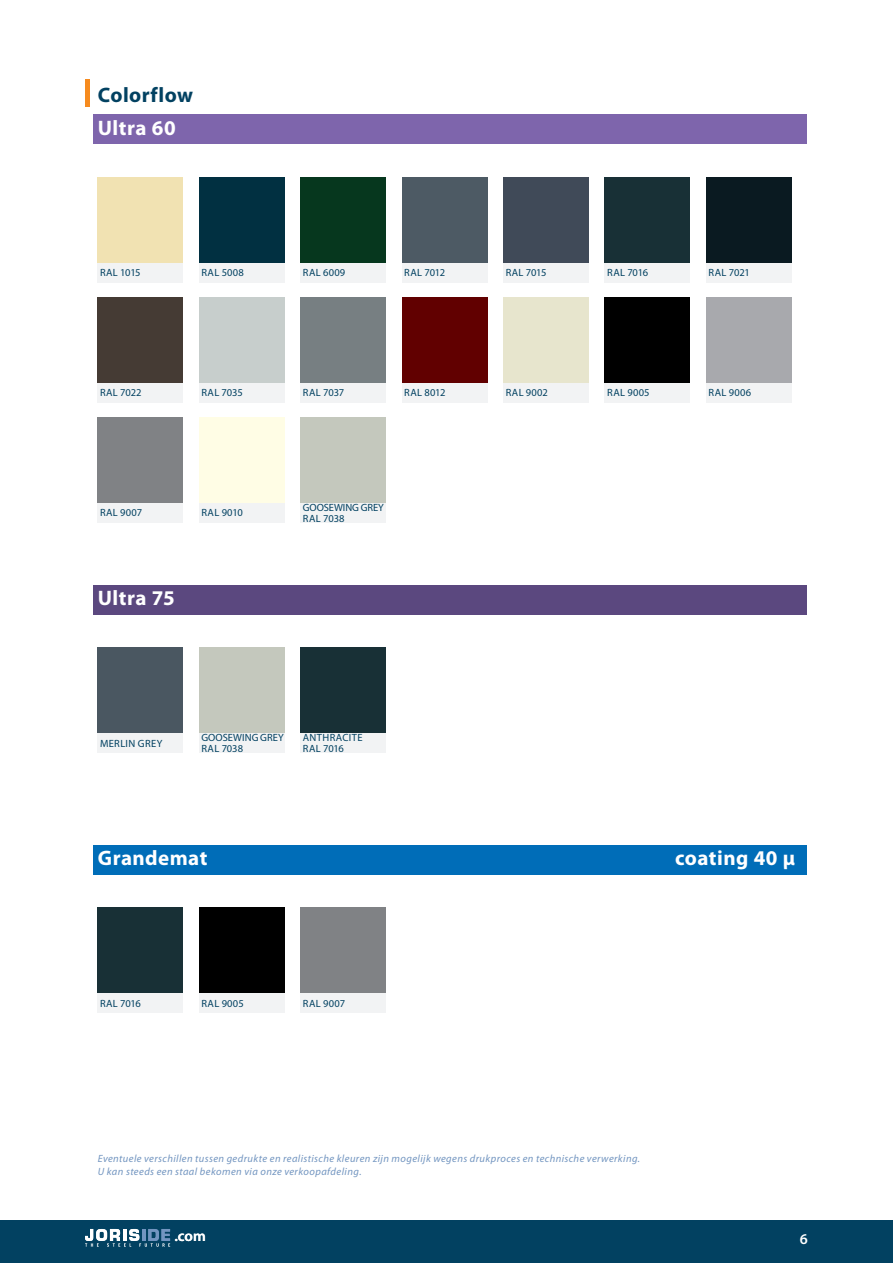
<style>
.page{position:relative;width:893px;height:1263px;background:#fff}
.page>*{position:absolute;margin:0;border:0;box-sizing:border-box;transform-origin:0 0}
.t1{font:700 21px "Myriad Pro";letter-spacing:.02em;color:#fff}
.t2{font:700 21px "Myriad Pro";letter-spacing:.02em;color:#024161}
.t3{font:600 15px "Myriad Pro";color:#fff}
.t4{font:10.5px/10.5px "Myriad Pro";letter-spacing:.025em;color:#024161}
.t5{font:italic 10.5px/12.6px "Myriad Pro";letter-spacing:.04em;color:#7295c0}
.t6{font:10.5px/10.5px "Myriad Pro";color:#024161}
.t7{font:10.5px/10.5px "Myriad Pro";letter-spacing:.005em;color:#024161}
</style>
<div class="page">
<hr style="left:85px;top:79px;width:4px;height:28px;background:#f68b1f">
<div style="left:94px;top:115px;width:713px;height:29px;background:#7e65ac"></div>
<div style="left:98px;top:262px;width:85px;height:20px;background:#f2f3f4"></div>
<div style="left:98px;top:177px;width:85px;height:85px;background:#f1e2b2"></div>
<div style="left:199px;top:262px;width:85px;height:20px;background:#f2f3f4"></div>
<div style="left:199px;top:177px;width:85px;height:85px;background:#013041"></div>
<div style="left:301px;top:262px;width:85px;height:20px;background:#f2f3f4"></div>
<div style="left:301px;top:177px;width:85px;height:85px;background:#06371e"></div>
<div style="left:402px;top:262px;width:85px;height:20px;background:#f2f3f4"></div>
<div style="left:402px;top:177px;width:85px;height:85px;background:#4d5a64"></div>
<div style="left:503px;top:262px;width:86px;height:20px;background:#f2f3f4"></div>
<div style="left:503px;top:177px;width:86px;height:85px;background:#404a58"></div>
<div style="left:605px;top:262px;width:85px;height:20px;background:#f2f3f4"></div>
<div style="left:605px;top:177px;width:85px;height:85px;background:#183036"></div>
<div style="left:706px;top:262px;width:85px;height:20px;background:#f2f3f4"></div>
<div style="left:706px;top:177px;width:85px;height:85px;background:#0a1a21"></div>
<div style="left:98px;top:382px;width:85px;height:20px;background:#f2f3f4"></div>
<div style="left:98px;top:297px;width:85px;height:85px;background:#453b34"></div>
<div style="left:199px;top:382px;width:85px;height:20px;background:#f2f3f4"></div>
<div style="left:199px;top:297px;width:85px;height:85px;background:#c7cecc"></div>
<div style="left:301px;top:382px;width:85px;height:20px;background:#f2f3f4"></div>
<div style="left:301px;top:297px;width:85px;height:85px;background:#777f82"></div>
<div style="left:402px;top:382px;width:85px;height:20px;background:#f2f3f4"></div>
<div style="left:402px;top:297px;width:85px;height:85px;background:#610000"></div>
<div style="left:503px;top:382px;width:86px;height:20px;background:#f2f3f4"></div>
<div style="left:503px;top:297px;width:86px;height:85px;background:#e7e5cd"></div>
<div style="left:605px;top:382px;width:85px;height:20px;background:#f2f3f4"></div>
<div style="left:605px;top:297px;width:85px;height:85px;background:#000"></div>
<div style="left:706px;top:382px;width:85px;height:20px;background:#f2f3f4"></div>
<div style="left:706px;top:297px;width:85px;height:85px;background:#a8a9ad"></div>
<div style="left:98px;top:502px;width:85px;height:20px;background:#f2f3f4"></div>
<div style="left:98px;top:417px;width:85px;height:85px;background:#808285"></div>
<div style="left:199px;top:502px;width:85px;height:20px;background:#f2f3f4"></div>
<div style="left:199px;top:417px;width:85px;height:85px;background:#fffde5"></div>
<div style="left:301px;top:502px;width:85px;height:20px;background:#f2f3f4"></div>
<div style="left:301px;top:417px;width:85px;height:85px;background:#c4c8bd"></div>
<div style="left:94px;top:845px;width:713px;height:29px;background:#006db8"></div>
<div style="left:98px;top:993px;width:85px;height:20px;background:#f2f3f4"></div>
<div style="left:98px;top:908px;width:85px;height:85px;background:#183036"></div>
<div style="left:199px;top:993px;width:85px;height:20px;background:#f2f3f4"></div>
<div style="left:199px;top:908px;width:85px;height:85px;background:#000"></div>
<div style="left:301px;top:993px;width:85px;height:20px;background:#f2f3f4"></div>
<div style="left:301px;top:908px;width:85px;height:85px;background:#808285"></div>
<div style="left:94px;top:585px;width:713px;height:29px;background:#5b487f"></div>
<div style="left:98px;top:733px;width:85px;height:20px;background:#f2f3f4"></div>
<div style="left:98px;top:647px;width:85px;height:86px;background:#4a5761"></div>
<div style="left:199px;top:733px;width:85px;height:20px;background:#f2f3f4"></div>
<div style="left:199px;top:647px;width:85px;height:86px;background:#c4c8bd"></div>
<div style="left:301px;top:733px;width:85px;height:20px;background:#f2f3f4"></div>
<div style="left:301px;top:647px;width:85px;height:86px;background:#183036"></div>
<div style="left:0;top:1220px;width:893px;height:43px;background:#024161"></div>
<svg style="left:85px;top:1229px;width:85px;height:18px"></svg>
<h1 class="t2" style="left:98px;top:81px;width:97px">Colorflow</h1>
<h1 class="t1" style="left:98px;top:114px;width:79px">Ultra 60</h1>
<p class="t4" style="left:100px;top:267px;width:42px">RAL 1015</p>
<p class="t4" style="left:201px;top:267px;width:44px">RAL 5008</p>
<p class="t4" style="left:303px;top:267px;width:44px">RAL 6009</p>
<p class="t4" style="left:404px;top:267px;width:42px">RAL 7012</p>
<p class="t4" style="left:506px;top:267px;width:42px">RAL 7015</p>
<p class="t4" style="left:607px;top:267px;width:42px">RAL 7016</p>
<p class="t4" style="left:709px;top:267px;width:43px">RAL 7021</p>
<p class="t4" style="left:100px;top:387px;width:43px">RAL 7022</p>
<p class="t4" style="left:201px;top:387px;width:43px">RAL 7035</p>
<p class="t4" style="left:303px;top:387px;width:43px">RAL 7037</p>
<p class="t4" style="left:404px;top:387px;width:43px">RAL 8012</p>
<p class="t4" style="left:506px;top:387px;width:44px">RAL 9002</p>
<p class="t4" style="left:607px;top:387px;width:44px">RAL 9005</p>
<p class="t4" style="left:709px;top:387px;width:44px">RAL 9006</p>
<p class="t4" style="left:100px;top:507px;width:44px">RAL 9007</p>
<p class="t4" style="left:201px;top:507px;width:43px">RAL 9010</p>
<p class="t6" style="left:303px;top:502px;width:83px">GOOSEWING GREY<br>RAL 7038</p>
<h1 class="t1" style="left:98px;top:584px;width:78px">Ultra 75</h1>
<p class="t4" style="left:100px;top:738px;width:64px">MERLIN GREY</p>
<p class="t7" style="left:201px;top:732px;width:84px">GOOSEWING GREY<br>RAL 7038</p>
<p class="t4" style="left:303px;top:732px;width:61px">ANTHRACITE<br>RAL 7016</p>
<h1 class="t1" style="left:98px;top:844px;width:111px">Grandemat</h1>
<h1 class="t1" style="left:675px;top:844px;width:122px">coating 40 µ</h1>
<p class="t4" style="left:100px;top:998px;width:42px">RAL 7016</p>
<p class="t4" style="left:201px;top:998px;width:44px">RAL 9005</p>
<p class="t4" style="left:303px;top:998px;width:44px">RAL 9007</p>
<p class="t5" style="left:98px;top:1152px;width:544px">Eventuele verschillen tussen gedrukte en realistische kleuren zijn mogelijk wegens drukproces en technische verwerking.<br>U kan steeds een staal bekomen via onze verkoopafdeling.</p>
<h2 class="t3" style="left:174px;top:1226px;width:33px">.com</h2>
<h2 class="t3" style="left:800px;top:1229px;width:10px">6</h2>
</div>
